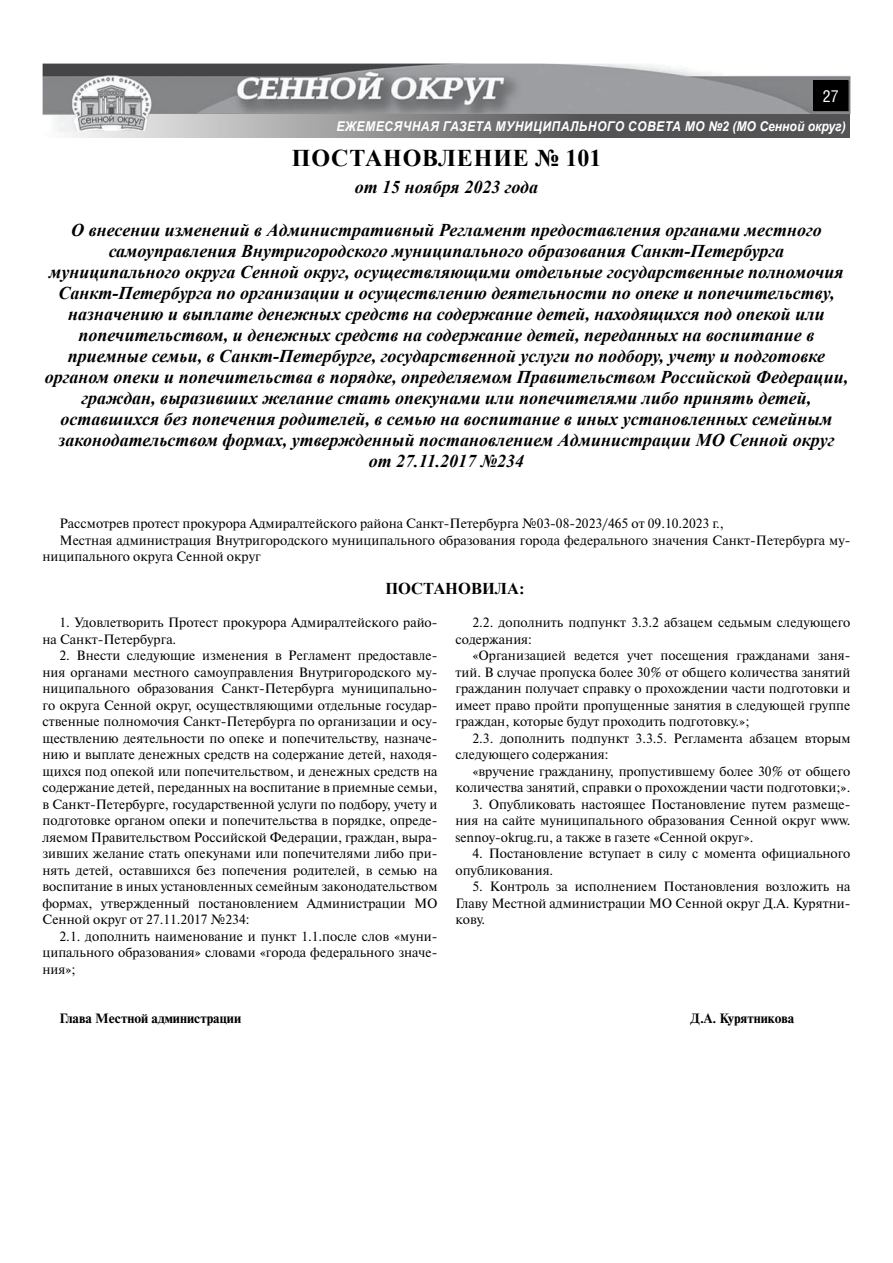
<style>
.page{position:relative;width:893px;height:1263px;background:#fff}
.page>*{position:absolute;margin:0;border:0;box-sizing:border-box;transform-origin:0 0}
.t1{font:700 24px "Times New Roman";letter-spacing:.035em;color:#000}
.t2{font:italic 700 18px/21px "Times New Roman";color:#000;text-align:center}
.t3{font:700 16.5px "Times New Roman";color:#000}
.t4{font:16.5px "Helios Cond";color:#fff}
.t5{font:13.5px/16.5px "Newton C";color:#000;text-align:justify}
.t6{font:italic 700 13.5px "Arial";letter-spacing:.035em;color:#fff;scale:.9 1}
.t7{font:700 13.5px "Newton C";color:#000}
</style>
<div class="page">
<svg style="left:73px;top:132px;width:777px;height:6px;background:#878789"></svg>
<img style="left:43px;top:64px;width:807px;height:68px">
<div style="left:813px;top:80px;width:35px;height:31px;background:#000"></div>
<p class="t4" style="left:823px;top:86px;width:17px">27</p>
<p class="t6" style="left:336px;top:117px;width:567px">Ежемесячная газета Муниципального совета МО №2 (МО Сенной округ)</p>
<h1 class="t1" style="left:292px;top:141px;width:311px">ПОСТАНОВЛЕНИЕ № 101</h1>
<h2 class="t2" style="left:355px;top:176px;width:185px">от 15 ноября 2023 года</h2>
<p class="t2" style="left:45px;top:219px;width:805px">О внесении изменений в Административный Регламент предоставления органами местного самоуправления Внутригородского муниципального образования Санкт-Петербурга муниципального округа Сенной округ, осуществляющими отдельные государственные полномочия Санкт-Петербурга по организации и осуществлению деятельности по опеке и попечительству, назначению и выплате денежных средств на содержание детей, находящихся под опекой или попечительством, и денежных средств на содержание детей, переданных на воспитание в приемные семьи, в Санкт-Петербурге, государственной услуги по подбору, учету и подготовке органом опеки и попечительства в порядке, определяемом Правительством Российской Федерации, граждан, выразивших желание стать опекунами или попечителями либо принять детей, оставшихся без попечения родителей, в семью на воспитание в иных установленных семейным законодательством формах, утвержденный постановлением Администрации МО Сенной округ<br>от 27.11.2017 №234</p>
<p class="t5" style="left:60px;top:515px;width:666px">Рассмотрев протест прокурора Адмиралтейского района Санкт-Петербурга №03-08-2023/465 от 09.10.2023 г.,</p>
<p class="t5" style="left:60px;top:532px;width:792px">Местная администрация Внутригородского муниципального образования города федерального значения Санкт-Петербурга му-</p>
<p class="t5" style="left:43px;top:548px;width:220px">ниципального округа Сенной округ</p>
<p class="t3" style="left:385px;top:577px;width:141px">ПОСТАНОВИЛА:</p>
<p class="t5" style="left:43px;top:614px;width:396px;text-indent:17px">1. Удовлетворить Протест прокурора Адмиралтейского райо&shy;на Санкт-Петербурга.</p>
<p class="t5" style="left:43px;top:647px;width:396px;text-indent:17px">2. Внести следующие изменения в Регламент предоставле&shy;ния органами местного самоуправления Внутригородского му&shy;ниципального образования Санкт-Петербурга муниципально&shy;го округа Сенной округ, осуществляющими отдельные государ&shy;ственные полномочия Санкт-Петербурга по организации и осу&shy;ществлению деятельности по опеке и попечительству, назначе&shy;нию и выплате денежных средств на содержание детей, находя&shy;щихся под опекой или попечительством, и денежных средств на содержание детей, переданных на воспитание в приемные семьи, в Санкт-Петербурге, государственной услуги по подбору, учету и подготовке органом опеки и попечительства в порядке, опреде&shy;ляемом Правительством Российской Федерации, граждан, выра&shy;зивших желание стать опекунами или попечителями либо при&shy;нять детей, оставшихся без попечения родителей, в семью на воспитание в иных установленных семейным законодательством формах, утвержденный постановлением Администрации МО Сенной округ от 27.11.2017 №234:</p>
<p class="t5" style="left:43px;top:928px;width:396px;text-indent:17px">2.1. дополнить наименование и пункт 1.1.после слов «муни&shy;ципального образования» словами «города федерального значе&shy;ния»;</p>
<p class="t5" style="left:455px;top:614px;width:396px;text-indent:17px">2.2. дополнить подпункт 3.3.2 абзацем седьмым следующего содержания:</p>
<p class="t5" style="left:455px;top:647px;width:396px;text-indent:17px">«Организацией ведется учет посещения гражданами заня&shy;тий. В случае пропуска более 30% от общего количества занятий гражданин получает справку о прохождении части подготовки и имеет право пройти пропущенные занятия в следующей группе граждан, которые будут проходить подготовку.»;</p>
<p class="t5" style="left:455px;top:730px;width:396px;text-indent:17px">2.3. дополнить подпункт 3.3.5. Регламента абзацем вторым следующего содержания:</p>
<p class="t5" style="left:455px;top:763px;width:396px;text-align:right">«вручение гражданину, пропустившему более 30% от общего количества занятий, справки о прохождении части подготовки;».</p>
<p class="t5" style="left:455px;top:796px;width:396px;text-indent:17px">3. Опубликовать настоящее Постановление путем размеще&shy;ния на сайте муниципального образования Сенной округ www. sennoy-okrug.ru, а также в газете «Сенной округ».</p>
<p class="t5" style="left:455px;top:845px;width:396px;text-indent:17px">4. Постановление вступает в силу с момента официального опубликования.</p>
<p class="t5" style="left:455px;top:878px;width:396px;text-indent:17px">5. Контроль за исполнением Постановления возложить на Главу Местной администрации МО Сенной округ Д.А. Курятни&shy;кову.</p>
<p class="t7" style="left:60px;top:1011px;width:183px">Глава Местной администрации</p>
<p class="t7" style="left:691px;top:1011px;width:105px">Д.А. Курятникова</p>
</div>
